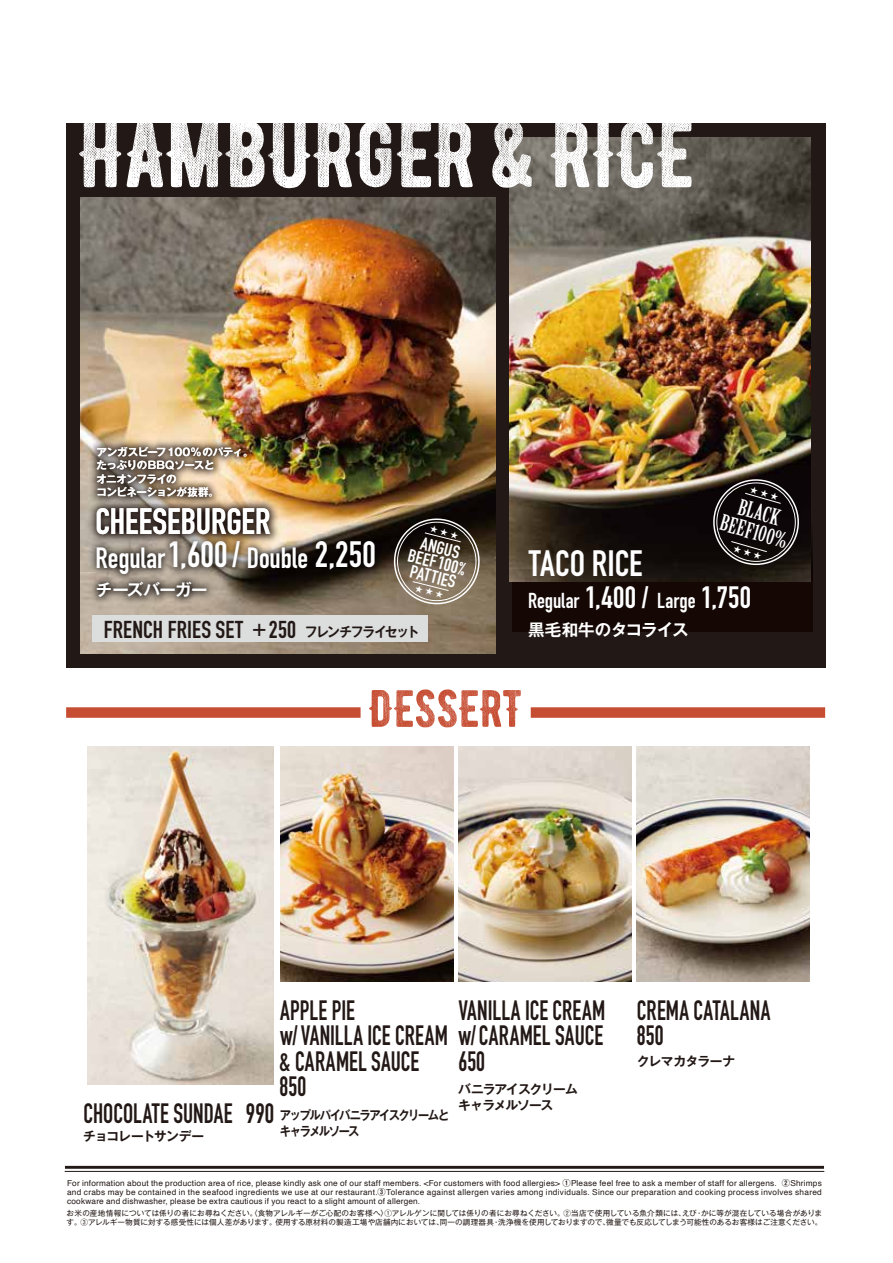
<style>
.page{position:relative;width:893px;height:1263px;background:#fff}
.page>*{position:absolute;margin:0;border:0;box-sizing:border-box;transform-origin:0 0}
.t1{font:94.95px "BERNIERDISTRESSED";color:#fff}
.t2{font:52.5px "BERNIERDISTRESSED";letter-spacing:-.005em;color:#c64d32}
.t3{font:700 36.15px "DIN Condensed";color:#fff}
.t4{font:700 28.95px "DIN Condensed";letter-spacing:-.005em;color:#fff}
.t5{font:700 27.6px/25.5px "DIN Condensed";letter-spacing:.005em;color:#221815;scale:.86 1}
.t6{font:700 24px "DIN Condensed";letter-spacing:.01em;color:#221815}
.t7{font:21.45px/20px "Birch Std";color:#fff;text-align:center;scale:1.26 1}
.t8{font:700 21.3px "DIN Condensed";color:#fff}
.t9{font:700 17.85px/15px "DIN Condensed";color:#fff;text-align:center;scale:1.05 1}
.t10{font:700 16.5px "Gothic MB101 Pr 6 N De";letter-spacing:-.025em;color:#fff}
.t11{font:700 12.75px/16.5px "Gothic MB101 Pr 6 N De";letter-spacing:-.09em;color:#221815}
.t12{font:700 12.75px/16.5px "Gothic MB101 Pr 6 N De";letter-spacing:-.125em;color:#221815;scale:.88 1}
.t13{font:700 12.75px "Gothic MB101 Pr 6 N De";letter-spacing:-.045em;color:#221815}
.t14{font:700 10.5px/13.5px "Gothic MB101 Pr 6 N De";letter-spacing:-.035em;color:#fff}
.t15{font:8.25px/9px "Helvetica";letter-spacing:.02em;color:#221815;text-align:justify}
.t16{font:7.5px/9px "Gothic MB101 Pro";letter-spacing:.005em;color:#221815}
.s1{font-size:36.15px}
.s2{font-family:"Gothic MB101 Pr 6 N De";font-size:13.5px}
.s3{font-size:30.45px}
.s4{font-family:"Gothic MB101 Pr 6 N De";font-weight:700}
</style>
<div class="page">
<div style="left:66px;top:123px;width:759px;height:545px;background:#221815"></div>
<div style="left:512px;top:522px;width:301px;height:109px;background:#140704"></div>
<hr style="left:65px;top:1171px;width:759px;height:1px;background:#221815">
<hr style="left:65px;top:1166px;width:759px;height:3px;background:#221815">
<div style="left:66px;top:707px;width:295px;height:11px;background:#c64d32"></div>
<div style="left:531px;top:707px;width:294px;height:11px;background:#c64d32"></div>
<img style="left:81px;top:197px;width:414px;height:456px">
<img style="left:80px;top:391px;width:224px;height:56px">
<img style="left:263px;top:481px;width:168px;height:156px">
<img style="left:80px;top:447px;width:253px;height:155px">
<img style="left:80px;top:526px;width:183px;height:128px">
<div style="left:92px;top:616px;width:336px;height:26px;background:#dcdddd"></div>
<img style="left:510px;top:137px;width:301px;height:444px">
<img style="left:280px;top:747px;width:173px;height:234px">
<img style="left:458px;top:747px;width:173px;height:234px">
<img style="left:636px;top:747px;width:174px;height:234px">
<img style="left:88px;top:747px;width:186px;height:337px">
<svg style="left:390px;top:515px;width:93px;height:93px"></svg>
<svg style="left:709px;top:475px;width:94px;height:94px"></svg>
<h1 class="t1" style="left:79px;top:76px;width:618px">HAMBURGER&amp;RICE</h1>
<p class="t14" style="left:96px;top:444px;width:159px">アンガスビーフ100%のパティ。たっぷりのBBQソースと<br>オニオンフライの<br>コンビネーションが抜群。</p>
<h3 class="t3" style="left:95px;top:497px;width:177px">CHEESEBURGER</h3>
<h3 class="t9" style="left:414px;top:533px;width:57px;rotate:14deg">ANGUS<br>BEEF100%<br>PATTIES</h3>
<h3 class="t4" style="left:96px;top:538px;width:282px">Regular<span class="s1">1,600/</span> Double <span class="s1">2,250</span></h3>
<h3 class="t10" style="left:96px;top:576px;width:113px">チーズバーガー</h3>
<h3 class="t6" style="left:104px;top:613px;width:317px">FRENCH FRIES SET +250 <span class="s2">フレンチフライセット</span></h3>
<h3 class="t7" style="left:729px;top:494px;width:56px;rotate:16deg">BLACK<br>BEEF100%</h3>
<h3 class="t8" style="left:528px;top:586px;width:224px">Regular <span class="s3">1,400 /</span> Large <span class="s3">1,750</span></h3>
<h3 class="t3" style="left:529px;top:539px;width:115px">TACO RICE</h3>
<h3 class="t10" style="left:528px;top:616px;width:162px">黒毛和牛のタコライス</h3>
<h2 class="t2" style="left:369px;top:665px;width:155px">DESSERT</h2>
<h3 class="t5" style="left:458px;top:984px;width:173px;line-height:51px">VANILLA ICE CREAM<br>650</h3>
<h3 class="t11" style="left:458px;top:1080px;width:121px">バニラアイスクリームキャラメルソース</h3>
<h3 class="t5" style="left:279px;top:997px;width:378px">APPLE PIE<br>w/ VANILLA ICE CREAM w/ CARAMEL SAUCE &amp; CARAMEL SAUCE<br>850</h3>
<h3 class="t12" style="left:280px;top:1106px;width:194px">アップルパイバニラアイスクリームとキャラメルソース</h3>
<h3 class="t5" style="left:84px;top:1100px;width:223px">CHOCOLATE SUNDAE 990</h3>
<h3 class="t11" style="left:83px;top:1127px;width:123px">チョコレートサンデー</h3>
<h3 class="t5" style="left:637px;top:997px;width:157px">CREMA CATALANA<br>850</h3>
<h3 class="t13" style="left:637px;top:1051px;width:100px">クレマカタラーナ</h3>
<p class="t15" style="left:67px;top:1179px;width:756px">For information about the production area of rice, please kindly ask one of our staff members. &lt;For customers with food allergies&gt; <span class="s4">①</span>Please feel free to ask a member of staff for allergens. <span class="s4">②</span>Shrimps and crabs may be contained in the seafood ingredients we use at our restaurant.<span class="s4">③</span>Tolerance against allergen varies among individuals. Since our preparation and cooking process involves shared cookware and dishwasher, please be extra cautious if you react to a slight amount of allergen.</p>
<p class="t16" style="left:67px;top:1207px;width:757px">お米の産地情報については係りの者にお尋ねください。〈食物アレルギーがご心配のお客様へ〉①アレルゲンに関しては係りの者にお尋ねください。②当店で使用している魚介類には、えび・かに等が混在している場合があります。③アレルギー物質に対する感受性には個人差があります。使用する原材料の製造工場や店舗内においては、同一の調理器具・洗浄機を使用しておりますので、微量でも反応してしまう可能性のあるお客様はご注意ください。</p>
</div>
